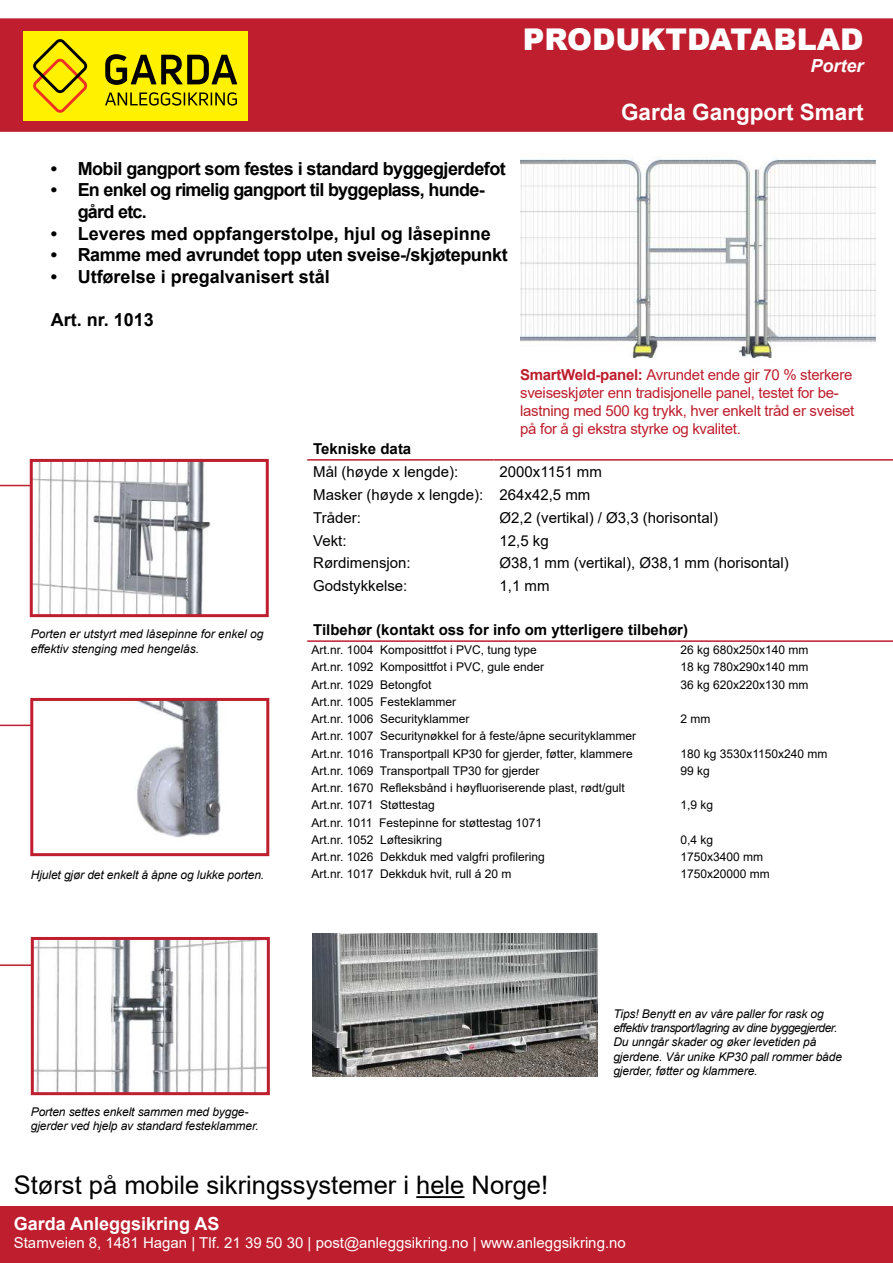
<style>
.page{position:relative;width:893px;height:1263px;background:#fff}
.page>*{position:absolute;margin:0;border:0;box-sizing:border-box;transform-origin:0 0}
.t1{font:900 30px "Arial";color:#fff}
.t2{font:25.5px "Arial";color:#000}
.t3{font:700 22.5px "Arial";color:#fff}
.t4{font:700 18px "Arial";letter-spacing:-.02em;color:#000}
.t5{font:700 18px "Arial";color:#000}
.t6{font:700 18px/21.6px "Arial";letter-spacing:-.04em;color:#000}
.t7{font:700 18px "Arial";color:#fff}
.t8{font:italic 700 18px "Arial";color:#fff}
.t9{font:15px/23px "Arial";color:#000}
.t10{font:15px/18px "Arial";letter-spacing:-.02em;color:#be1e2d}
.t11{font:15px "Arial";color:#fff}
.t12{font:700 15px "Arial";color:#000}
.t13{font:12px/17.2px "Arial";color:#000}
.t14{font:italic 12px/14.4px "Arial";letter-spacing:-.01em;color:#000}
.s1{font-weight:700}
</style>
<div class="page">
<div style="left:0;top:18px;width:893px;height:114px;background:#be1e2d"></div>
<div style="left:0;top:1206px;width:893px;height:57px;background:#be1e2d"></div>
<svg style="left:23px;top:31px;width:225px;height:90px;background:#dccd00"></svg>
<img style="left:313px;top:933px;width:285px;height:144px">
<hr style="left:0;top:725px;width:119px;height:1px;background:#be1e2d">
<hr style="left:0;top:964px;width:149px;height:2px;background:#be1e2d">
<hr style="left:0;top:485px;width:157px;height:1px;background:#be1e2d">
<hr style="left:416px;top:1196px;width:48px;height:2px;background:#000">
<img style="left:520px;top:158px;width:355px;height:201px">
<hr style="left:307px;top:459px;width:187px;height:2px;background:#be1e2d">
<hr style="left:494px;top:459px;width:399px;height:2px;background:#be1e2d">
<hr style="left:307px;top:640px;width:369px;height:2px;background:#be1e2d">
<hr style="left:676px;top:640px;width:217px;height:2px;background:#be1e2d">
<img style="left:34px;top:463px;width:177px;height:150px">
<div style="left:30px;top:459px;width:239px;height:158px;border:3px solid #be1e2d"></div>
<img style="left:34px;top:702px;width:187px;height:136px">
<div style="left:30px;top:698px;width:239px;height:158px;border:3px solid #be1e2d"></div>
<img style="left:35px;top:941px;width:231px;height:150px">
<div style="left:31px;top:937px;width:239px;height:158px;border:3px solid #be1e2d"></div>
<h3 class="t4" style="left:51px;top:156px;width:457px">• Mobil gangport som festes i standard byggegjerdefot</h3>
<h3 class="t6" style="left:78px;top:179px;width:409px;text-indent:-27px">• En enkel og rimelig gangport til byggeplass, hunde&shy;gård etc.</h3>
<h3 class="t5" style="left:51px;top:220px;width:442px">• Leveres med oppfangerstolpe, hjul og låsepinne</h3>
<h3 class="t4" style="left:51px;top:242px;width:459px">• Ramme med avrundet topp uten sveise-/skjøtepunkt</h3>
<h3 class="t5" style="left:51px;top:264px;width:281px">• Utførelse i pregalvanisert stål</h3>
<h3 class="t5" style="left:51px;top:312px;width:105px">Art. nr. 1013</h3>
<h1 class="t1" style="left:523px;top:22px;width:342px">PRODUKTDATABLAD</h1>
<h3 class="t8" style="left:810px;top:55px;width:55px">Porter</h3>
<h3 class="t3" style="left:621px;top:104px;width:244px">Garda Gangport Smart</h3>
<p class="t10" style="left:520px;top:367px;width:336px"><span class="s1">SmartWeld-panel:</span> Avrundet ende gir 70 % sterkere sveiseskjøter enn tradisjonelle panel, testet for be&shy;lastning med 500 kg trykk, hver enkelt tråd er sveiset på for å gi ekstra styrke og kvalitet.</p>
<p class="t14" style="left:31px;top:628px;width:234px">Porten er utstyrt med låsepinne for enkel og effektiv stenging med hengelås.</p>
<p class="t14" style="left:31px;top:867px;width:235px">Hjulet gjør det enkelt å åpne og lukke porten.</p>
<p class="t12" style="left:313px;top:443px;width:100px">Tekniske data</p>
<p class="t9" style="left:313px;top:461px;width:147px">Mål (høyde x lengde):</p>
<p class="t9" style="left:313px;top:461px;width:290px;text-indent:186px">2000x1151 mm<br>Masker (høyde x lengde): 264x42,5 mm<br>Tråder:</p>
<p class="t9" style="left:500px;top:507px;width:220px">Ø2,2 (vertikal) / Ø3,3 (horisontal)</p>
<p class="t9" style="left:313px;top:530px;width:35px">Vekt:</p>
<p class="t9" style="left:500px;top:530px;width:51px">12,5 kg</p>
<p class="t9" style="left:313px;top:553px;width:99px">Rørdimensjon:</p>
<p class="t9" style="left:500px;top:553px;width:291px">Ø38,1 mm (vertikal), Ø38,1 mm (horisontal)</p>
<p class="t9" style="left:313px;top:576px;width:96px">Godstykkelse:</p>
<p class="t9" style="left:500px;top:576px;width:52px">1,1 mm</p>
<p class="t12" style="left:313px;top:624px;width:376px">Tilbehør (kontakt oss for info om ytterligere tilbehør)</p>
<p class="t13" style="left:311px;top:642px;width:227px">Art.nr. 1004 Komposittfot i PVC, tung type</p>
<p class="t13" style="left:680px;top:642px;width:130px">26 kg 680x250x140 mm</p>
<p class="t13" style="left:311px;top:659px;width:234px">Art.nr. 1092 Komposittfot i PVC, gule ender</p>
<p class="t13" style="left:680px;top:659px;width:130px">18 kg 780x290x140 mm</p>
<p class="t13" style="left:311px;top:677px;width:122px">Art.nr. 1029 Betongfot</p>
<p class="t13" style="left:680px;top:677px;width:130px">36 kg 620x220x130 mm</p>
<p class="t13" style="left:311px;top:694px;width:160px">Art.nr. 1005 Festeklammer<br>Art.nr. 1006 Securityklammer</p>
<p class="t13" style="left:680px;top:711px;width:31px">2 mm</p>
<p class="t13" style="left:311px;top:728px;width:326px">Art.nr. 1007 Securitynøkkel for å feste/åpne securityklammer<br>Art.nr. 1016 Transportpall KP30 for gjerder, føtter, klammere</p>
<p class="t13" style="left:680px;top:746px;width:149px">180 kg 3530x1150x240 mm</p>
<p class="t13" style="left:311px;top:763px;width:229px">Art.nr. 1069 Transportpall TP30 for gjerder</p>
<p class="t13" style="left:680px;top:763px;width:31px">99 kg</p>
<p class="t13" style="left:311px;top:779px;width:315px">Art.nr. 1670 Refleksbånd i høyfluoriserende plast, rødt/gult<br>Art.nr. 1071 Støttestag</p>
<p class="t13" style="left:680px;top:797px;width:34px">1,9 kg</p>
<p class="t13" style="left:311px;top:815px;width:232px">Art.nr. 1011 Festepinne for støttestag 1071<br>Art.nr. 1052 Løftesikring</p>
<p class="t13" style="left:680px;top:832px;width:34px">0,4 kg</p>
<p class="t13" style="left:311px;top:848px;width:235px">Art.nr. 1026 Dekkduk med valgfri profilering</p>
<p class="t13" style="left:680px;top:849px;width:84px">1750x3400 mm</p>
<p class="t13" style="left:311px;top:866px;width:202px">Art.nr. 1017 Dekkduk hvit, rull á 20 m</p>
<p class="t13" style="left:680px;top:866px;width:91px">1750x20000 mm</p>
<p class="t14" style="left:31px;top:1105px;width:229px">Porten settes enkelt sammen med bygge&shy;gjerder ved hjelp av standard festeklammer.</p>
<p class="t14" style="left:613px;top:1006px;width:230px">Tips! Benytt en av våre paller for rask og effektiv transport/lagring av dine byggegjerder.<br>Du unngår skader og øker levetiden på gjerdene. Vår unike KP30 pall rommer både gjerder, føtter og klammere.</p>
<h2 class="t2" style="left:14px;top:1175px;width:536px">Størst på mobile sikringssystemer i hele Norge!</h2>
<h3 class="t7" style="left:14px;top:1216px;width:207px">Garda Anleggsikring AS</h3>
<p class="t11" style="left:14px;top:1237px;width:613px">Stamveien 8, 1481 Hagan | Tlf. 21 39 50 30 | post@anleggsikring.no | www.anleggsikring.no</p>
</div>
